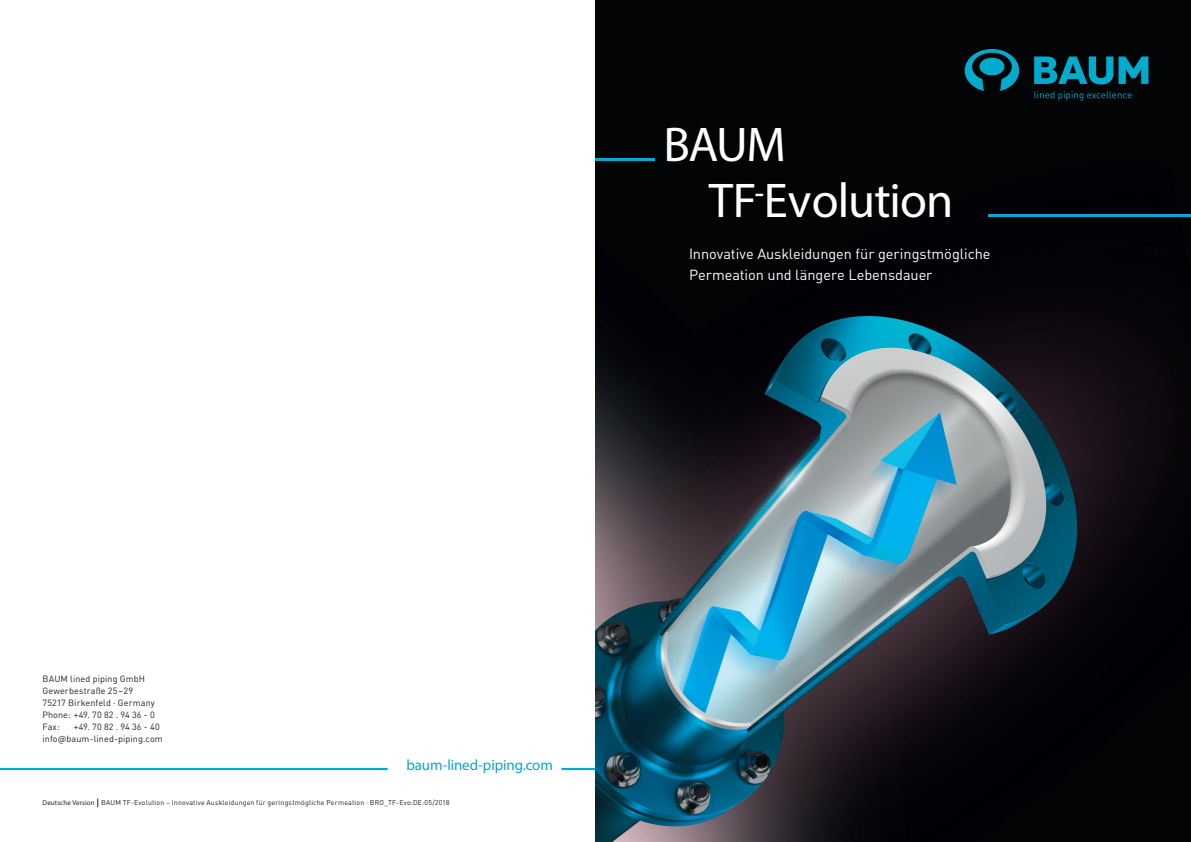
<style>
.page{position:relative;width:1191px;height:842px;background:#fff}
.page>*{position:absolute;margin:0;border:0;box-sizing:border-box;transform-origin:0 0}
.t1{font:49px "Myriad Pro";letter-spacing:-.02em;color:#fff}
.t2{font:15px "Myriad Pro";letter-spacing:-.01em;color:#00abcd}
.t3{font:14.5px/21px "DINOT";letter-spacing:-.005em;color:#fff}
.t4{font:9px/12px "DINOT";letter-spacing:.015em;color:#231f20}
.t5{font:7px "DINOT";letter-spacing:.025em;color:#231f20}
.s1{font-family:"Myriad Pro"}
</style>
<div class="page">
<img style="left:595px;top:0;width:596px;height:842px">
<hr style="left:988px;top:215px;width:203px;height:2px;background:#00abcd">
<hr style="left:595px;top:159px;width:60px;height:2px;background:#00abcd">
<svg style="left:1034px;top:56px;width:114px;height:28px;background:#00677c"></svg>
<svg style="left:964px;top:49px;width:55px;height:42px;background:#005364"></svg>
<svg style="left:1034px;top:91px;width:97px;height:10px"></svg>
<hr style="left:0;top:768px;width:387px;height:2px;background:#00abcd">
<hr style="left:561px;top:768px;width:34px;height:2px;background:#00abcd">
<p class="t1" style="left:663px;top:114px;width:124px">BAUM</p>
<p class="t1" style="left:709px;top:170px;width:246px">TF-Evolution</p>
<p class="t3" style="left:689px;top:242px;width:303px">Innovative Auskleidungen für geringstmögliche<br>Permeation und längere Lebensdauer</p>
<p class="t4" style="left:43px;top:672px;width:114px">BAUM lined piping GmbH<br>Gewerbestraße 25–29<br>75217 Birkenfeld · Germany<br>Phone: +49. 70 82 . 94 36 - 0<br>Fax:</p>
<p class="t4" style="left:43px;top:720px;width:122px;text-indent:31px">+49. 70 82 . 94 36 - 40 info@baum-lined-piping.com</p>
<h2 class="t2" style="left:406px;top:756px;width:148px">baum-lined-piping.com</h2>
<p class="t5" style="left:43px;top:797px;width:408px"><span class="s1">Deutsche Version</span> BAUM TF-Evolution – Innovative Auskleidungen für geringstmögliche Permeation · BRO_TF-Evo:DE:05/2018</p>
</div>
